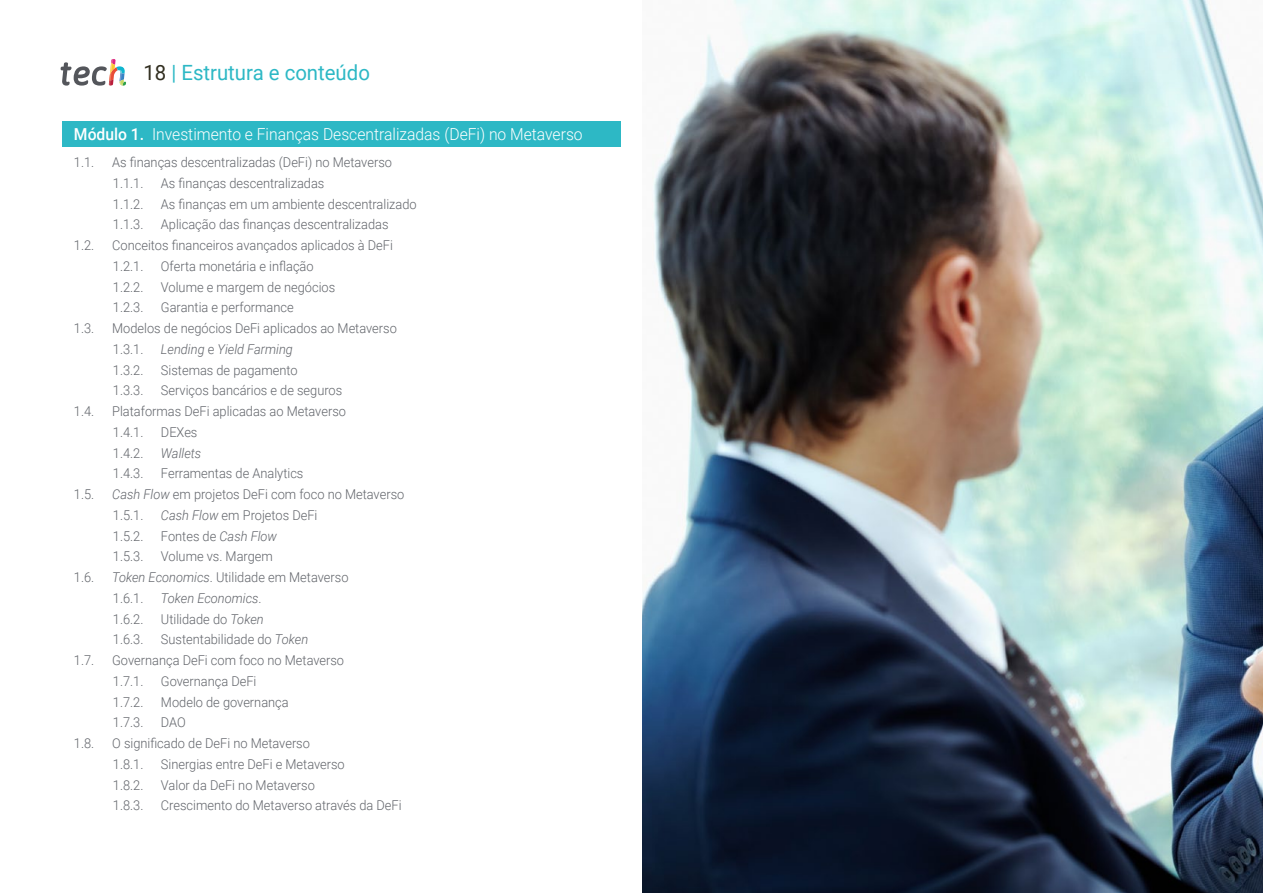
<style>
.page{position:relative;width:1263px;height:893px;background:#fff}
.page>*{position:absolute;margin:0;border:0;box-sizing:border-box;transform-origin:0 0}
.t1{font:21px "Roboto";color:#2db8c5}
.t2{font:300 16.5px "Roboto";color:#fff;scale:.95 1}
.t3{font:300 13.5px/20.7px "Roboto";color:#61646a;scale:.95 1}
.t4{font:italic 300 13.5px "Roboto";color:#61646a;scale:.95 1}
.s1{color:#312e20}
.s2{font-weight:500}
.s3{font-style:normal}
.s4{font-style:italic}
</style>
<div class="page">
<svg style="left:61px;top:59px;width:65px;height:27px"></svg>
<div style="left:63px;top:121px;width:558px;height:25px;background:#2db8c5"></div>
<img style="left:642px;top:0;width:621px;height:893px">
<h1 class="t1" style="left:144px;top:57px;width:228px"><span class="s1">18</span> | Estrutura e conteúdo</h1>
<p class="t2" style="left:74px;top:123px;width:537px"><span class="s2">Módulo 1.</span> Investimento e Finanças Descentralizadas (DeFi) no Metaverso</p>
<p class="t3" style="left:74px;top:151px;width:23px">1.1.</p>
<p class="t3" style="left:112px;top:151px;width:296px">As finanças descentralizadas (DeFi) no Metaverso<br>1.1.1.</p>
<p class="t3" style="left:161px;top:172px;width:174px">As finanças descentralizadas</p>
<p class="t3" style="left:113px;top:193px;width:34px">1.1.2.</p>
<p class="t3" style="left:161px;top:193px;width:271px">As finanças em um ambiente descentralizado</p>
<p class="t3" style="left:113px;top:214px;width:34px">1.1.3.</p>
<p class="t3" style="left:161px;top:214px;width:241px">Aplicação das finanças descentralizadas</p>
<p class="t3" style="left:74px;top:234px;width:23px">1.2.</p>
<p class="t3" style="left:112px;top:234px;width:297px">Conceitos financeiros avançados aplicados à DeFi<br>1.2.1.</p>
<p class="t3" style="left:161px;top:255px;width:162px">Oferta monetária e inflação</p>
<p class="t3" style="left:113px;top:276px;width:34px">1.2.2.</p>
<p class="t3" style="left:161px;top:276px;width:185px">Volume e margem de negócios</p>
<p class="t3" style="left:113px;top:297px;width:34px">1.2.3.</p>
<p class="t3" style="left:161px;top:297px;width:141px">Garantia e performance</p>
<p class="t3" style="left:74px;top:317px;width:23px">1.3.</p>
<p class="t3" style="left:112px;top:317px;width:301px">Modelos de negócios DeFi aplicados ao Metaverso<br>1.3.1.</p>
<p class="t4" style="left:161px;top:340px;width:140px">Lending <span class="s3">e</span> Yield Farming</p>
<p class="t3" style="left:113px;top:359px;width:34px">1.3.2.</p>
<p class="t3" style="left:161px;top:359px;width:145px">Sistemas de pagamento</p>
<p class="t3" style="left:113px;top:380px;width:34px">1.3.3.</p>
<p class="t3" style="left:161px;top:380px;width:192px">Serviços bancários e de seguros</p>
<p class="t3" style="left:74px;top:400px;width:23px">1.4.</p>
<p class="t3" style="left:112px;top:400px;width:248px">Plataformas DeFi aplicadas ao Metaverso<br>1.4.1.</p>
<p class="t3" style="left:161px;top:421px;width:40px">DEXes</p>
<p class="t3" style="left:113px;top:442px;width:34px">1.4.2.</p>
<p class="t4" style="left:161px;top:443px;width:44px">Wallets</p>
<p class="t3" style="left:113px;top:463px;width:34px">1.4.3.</p>
<p class="t3" style="left:161px;top:463px;width:151px">Ferramentas de Analytics</p>
<p class="t3" style="left:74px;top:483px;width:23px">1.5.</p>
<p class="t3" style="left:112px;top:483px;width:309px"><span class="s4">Cash Flow</span> em projetos DeFi com foco no Metaverso<br>1.5.1.</p>
<p class="t3" style="left:161px;top:504px;width:166px"><span class="s4">Cash Flow</span> em Projetos DeFi</p>
<p class="t3" style="left:113px;top:525px;width:34px">1.5.2.</p>
<p class="t3" style="left:161px;top:525px;width:124px">Fontes de <span class="s4">Cash Flow</span></p>
<p class="t3" style="left:113px;top:546px;width:34px">1.5.3.</p>
<p class="t3" style="left:161px;top:546px;width:119px">Volume vs. Margem</p>
<p class="t3" style="left:74px;top:566px;width:23px">1.6.</p>
<p class="t3" style="left:112px;top:566px;width:250px"><span class="s4">Token Economics</span>. Utilidade em Metaverso<br>1.6.1.</p>
<p class="t4" style="left:161px;top:589px;width:108px">Token Economics<span class="s3">.</span></p>
<p class="t3" style="left:113px;top:608px;width:34px">1.6.2.</p>
<p class="t3" style="left:161px;top:608px;width:110px">Utilidade do <span class="s4">Token</span></p>
<p class="t3" style="left:113px;top:629px;width:34px">1.6.3.</p>
<p class="t3" style="left:161px;top:629px;width:157px">Sustentabilidade do <span class="s4">Token</span></p>
<p class="t3" style="left:74px;top:649px;width:23px">1.7.</p>
<p class="t3" style="left:112px;top:649px;width:246px">Governança DeFi com foco no Metaverso<br>1.7.1.</p>
<p class="t3" style="left:161px;top:670px;width:102px">Governança DeFi</p>
<p class="t3" style="left:113px;top:691px;width:34px">1.7.2.</p>
<p class="t3" style="left:161px;top:691px;width:136px">Modelo de governança</p>
<p class="t3" style="left:113px;top:712px;width:34px">1.7.3.</p>
<p class="t3" style="left:161px;top:712px;width:28px">DAO</p>
<p class="t3" style="left:74px;top:732px;width:23px">1.8.</p>
<p class="t3" style="left:112px;top:732px;width:210px">O significado de DeFi no Metaverso<br>1.8.1.</p>
<p class="t3" style="left:161px;top:753px;width:195px">Sinergias entre DeFi e Metaverso</p>
<p class="t3" style="left:113px;top:774px;width:34px">1.8.2.</p>
<p class="t3" style="left:161px;top:774px;width:164px">Valor da DeFi no Metaverso</p>
<p class="t3" style="left:113px;top:795px;width:34px">1.8.3.</p>
<p class="t3" style="left:161px;top:795px;width:255px">Crescimento do Metaverso através da DeFi</p>
</div>
